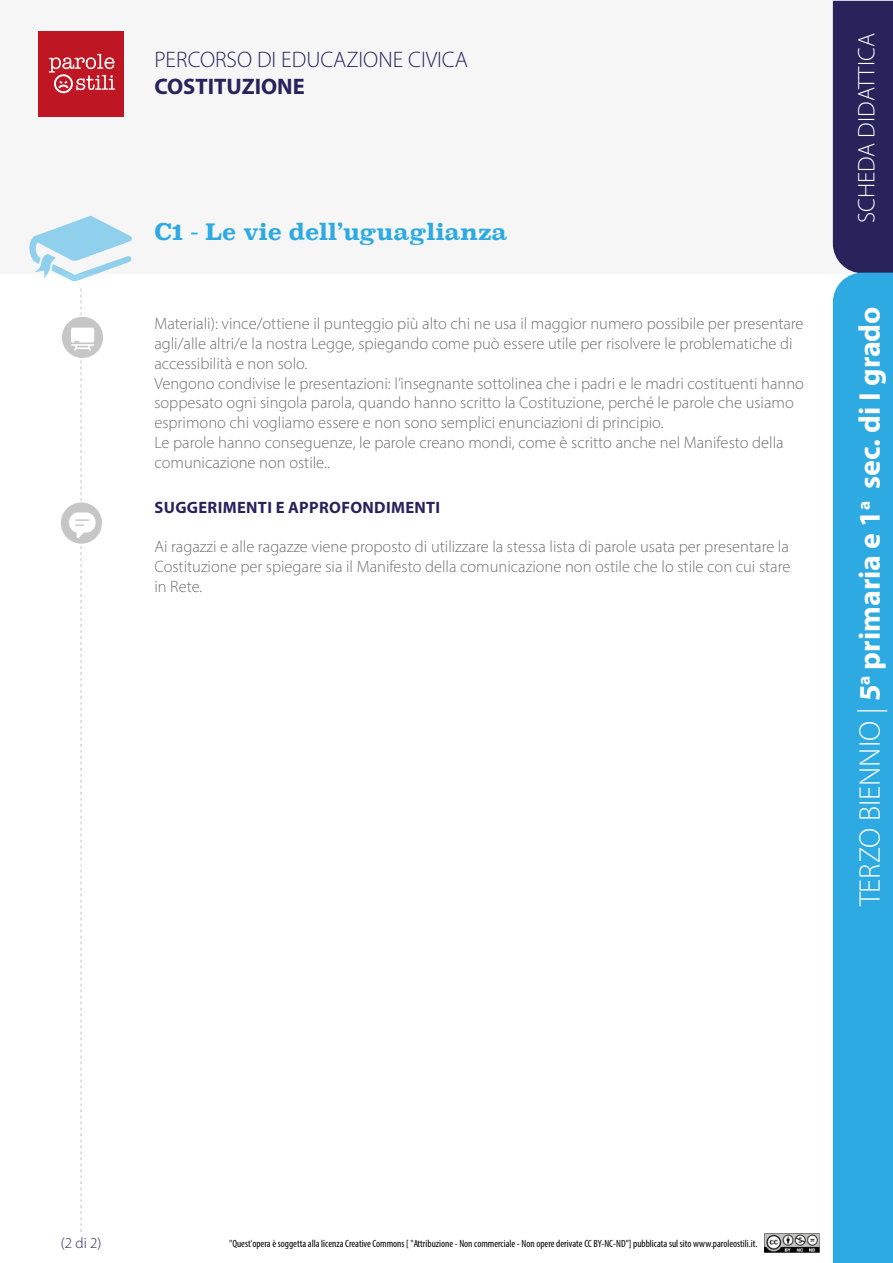
<style>
.page{position:relative;width:893px;height:1263px;background:#fff}
.page>*{position:absolute;margin:0;border:0;box-sizing:border-box;transform-origin:0 0}
.t1{font:700 30px "Myriad Pro";color:#fff}
.t2{font:300 24px "Myriad Pro";color:#fff}
.t3{font:300 22.5px "Myriad Pro";color:#29235c}
.t4{font:700 22.5px "Superclarendon";letter-spacing:-.02em;color:#2daae2}
.t5{font:700 22.5px "Myriad Pro";color:#29235c}
.t6{font:300 16.5px/19.8px "Myriad Pro";color:#706f6f}
.t7{font:700 16.5px "Myriad Pro";letter-spacing:.02em;color:#29235c}
.t8{font:300 15px "Myriad Pro";color:#29235c}
.t9{font:condensed 10.5px "Myriad Pro";color:#000}
.s1{font-weight:300}
</style>
<div class="page">
<img style="left:765px;top:1233px;width:54px;height:19px">
<div style="left:0;top:0;width:893px;height:273px;background:#f6f6f6"></div>
<div style="left:833px;top:1px;width:60px;height:272px;background:#29235c"></div>
<div style="left:833px;top:273px;width:60px;height:990px;background:#2daae2"></div>
<div style="left:38px;top:31px;width:86px;height:86px;background:#be1622"></div>
<svg style="left:49px;top:54px;width:66px;height:39px"></svg>
<svg style="left:29px;top:216px;width:103px;height:65px"></svg>
<div style="left:62px;top:317px;width:41px;height:41px;background:#c6c6c6;border-radius:50%"></div>
<div style="left:61px;top:502px;width:41px;height:42px;background:#c6c6c6;border-radius:50%"></div>
<svg style="left:69px;top:288px;width:27px;height:944px"></svg>
<h3 class="t3" style="left:154px;top:46px;width:315px">PERCORSO DI EDUCAZIONE CIVICA</h3>
<h3 class="t5" style="left:154px;top:72px;width:152px">COSTITUZIONE</h3>
<h3 class="t4" style="left:154px;top:215px;width:355px">C1 - Le vie dell’uguaglianza</h3>
<p class="t6" style="left:154px;top:314px;width:651px">Materiali): vince/ottiene il punteggio più alto chi ne usa il maggior numero possibile per presentare agli/alle altri/e la nostra Legge, spiegando come può essere utile per risolvere le problematiche di accessibilità e non solo.<br>Vengono condivise le presentazioni: l’insegnante sottolinea che i padri e le madri costituenti hanno soppesato ogni singola parola, quando hanno scritto la Costituzione, perché le parole che usiamo esprimono chi vogliamo essere e non sono semplici enunciazioni di principio.<br>Le parole hanno conseguenze, le parole creano mondi, come è scritto anche nel Manifesto della comunicazione non ostile..</p>
<p class="t7" style="left:155px;top:496px;width:287px">SUGGERIMENTI E APPROFONDIMENTI</p>
<p class="t6" style="left:154px;top:537px;width:638px;text-align:justify">Ai ragazzi e alle ragazze viene proposto di utilizzare la stessa lista di parole usata per presentare la Costituzione per spiegare sia il Manifesto della comunicazione non ostile che lo stile con cui stare in Rete.</p>
<h2 class="t2" style="left:852px;top:223px;width:191px;rotate:-90deg">SCHEDA DIDATTICA</h2>
<h1 class="t1" style="left:850px;top:906px;width:602px;rotate:-90deg"><span class="s1">TERZO BIENNIO |</span> 5<sup>a</sup> primaria e 1<sup>a</sup> sec. di I grado</h1>
<p class="t8" style="left:61px;top:1234px;width:42px">(2 di 2)</p>
<p class="t9" style="left:229px;top:1237px;width:530px">"Quest'opera è soggetta alla licenza Creative Commons [ "Attribuzione - Non commerciale - Non opere derivate CC BY-NC-ND"] pubblicata sul sito www.paroleostili.it.</p>
</div>
